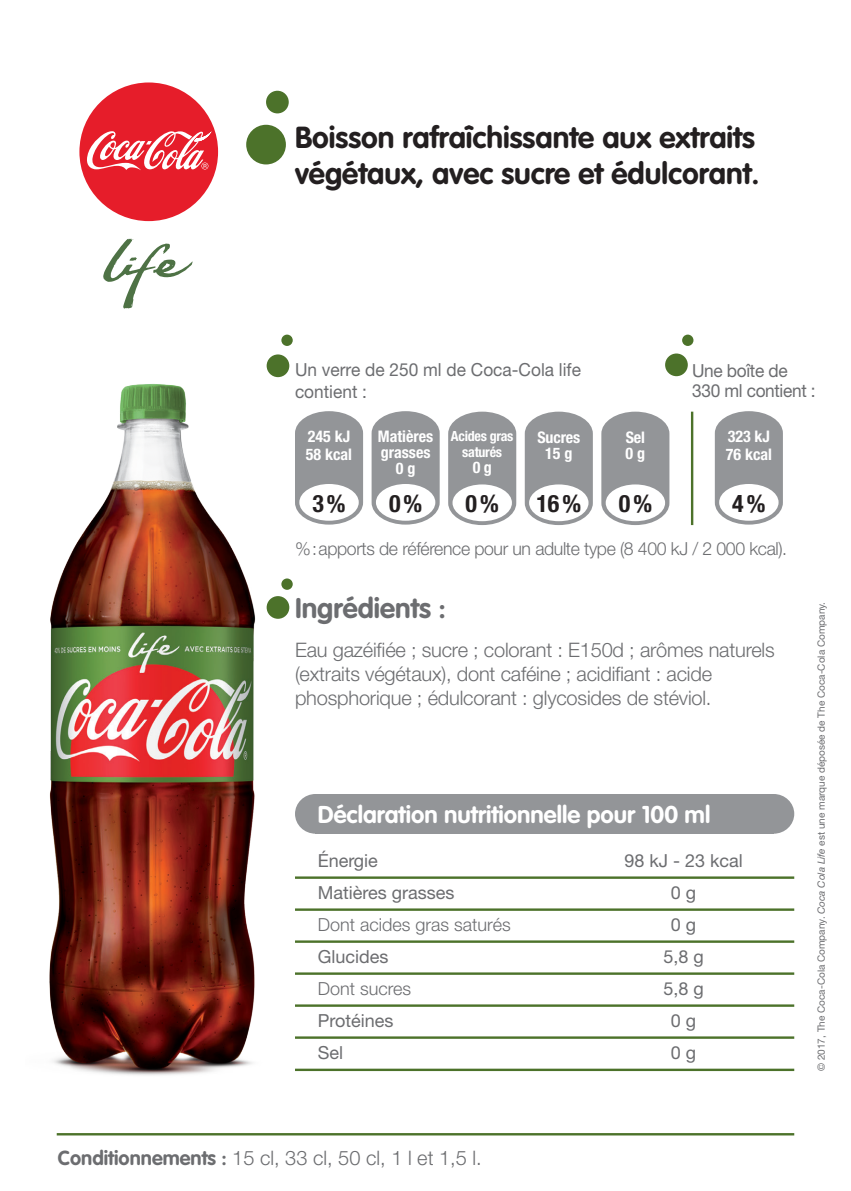
<style>
.page{position:relative;width:851px;height:1191px;background:#fff}
.page>*{position:absolute;margin:0;border:0;box-sizing:border-box;transform-origin:0 0}
.t1{font:700 30px/36px "VAG Rounded";color:#231f20}
.t2{font:700 28px "VAG Rounded";color:#6c6d70}
.t3{font:700 24px "VAG Rounded";color:#fff}
.t4{font:700 condensed 24px "Helvetica Neue";color:#231f20}
.t5{font:300 20px/24px "Helvetica Neue";letter-spacing:-.01em;color:#6c6d70}
.t6{font:18px "Helvetica Neue";color:#6c6d70}
.t7{font:300 18px "Helvetica Neue";letter-spacing:-.02em;color:#6c6d70}
.t8{font:18px/21.6px "Helvetica Neue";color:#6c6d70;scale:.96 1}
.t9{font:300 18px "Helvetica Neue";color:#6c6d70}
.t10{font:18px/20px "Helvetica Neue";letter-spacing:-.02em;color:#6c6d70;scale:.96 1}
.t11{font:700 condensed 16px "Helvetica Neue";color:#fff}
.t12{font:700 condensed 14px "Helvetica Neue";letter-spacing:-.02em;color:#fff}
.t13{font:10px "Helvetica Neue";color:#6c6d70}
.s1{font-family:"VAG Rounded";font-weight:700}
.s2{font-style:italic}
</style>
<div class="page">
<img style="left:49px;top:384px;width:207px;height:691px">
<svg style="left:295px;top:411px;width:68px;height:113px;background:#9ea0a2"></svg>
<div style="left:299px;top:484px;width:60px;height:37px;background:#fff;border-radius:50%"></div>
<hr style="left:295px;top:876px;width:499px;height:3px;background:#4c722a">
<hr style="left:295px;top:908px;width:499px;height:3px;background:#4c722a">
<hr style="left:295px;top:940px;width:499px;height:2px;background:#4c722a">
<hr style="left:295px;top:972px;width:499px;height:2px;background:#4c722a">
<hr style="left:295px;top:1004px;width:499px;height:2px;background:#4c722a">
<hr style="left:295px;top:1036px;width:499px;height:2px;background:#4c722a">
<hr style="left:295px;top:1068px;width:499px;height:3px;background:#4c722a">
<div style="left:315px;top:794px;width:458px;height:39px;background:#939598"></div>
<div style="left:295px;top:794px;width:41px;height:39px;background:#939598;border-radius:50%"></div>
<div style="left:753px;top:794px;width:41px;height:39px;background:#939598;border-radius:50%"></div>
<svg style="left:371px;top:411px;width:68px;height:113px;background:#9fa1a3"></svg>
<div style="left:376px;top:484px;width:59px;height:37px;background:#fff;border-radius:50%"></div>
<svg style="left:448px;top:411px;width:68px;height:114px;background:#9fa1a4"></svg>
<div style="left:452px;top:484px;width:60px;height:37px;background:#fff;border-radius:50%"></div>
<svg style="left:524px;top:411px;width:68px;height:114px;background:#a0a2a5"></svg>
<div style="left:529px;top:484px;width:59px;height:37px;background:#fff;border-radius:50%"></div>
<svg style="left:601px;top:411px;width:68px;height:114px;background:#a0a1a4"></svg>
<div style="left:605px;top:484px;width:60px;height:37px;background:#fff;border-radius:50%"></div>
<svg style="left:714px;top:411px;width:68px;height:113px;background:#9fa1a4"></svg>
<div style="left:719px;top:484px;width:59px;height:37px;background:#fff;border-radius:50%"></div>
<hr style="left:690px;top:411px;width:3px;height:114px;background:#4c722a">
<div style="left:246px;top:125px;width:40px;height:39px;background:#4c722a;border-radius:50%"></div>
<div style="left:266px;top:91px;width:23px;height:22px;background:#4c722a;border-radius:50%"></div>
<div style="left:266px;top:596px;width:23px;height:23px;background:#4c722a;border-radius:50%"></div>
<div style="left:665px;top:353px;width:22px;height:23px;background:#4c722a;border-radius:50%"></div>
<div style="left:266px;top:354px;width:23px;height:23px;background:#4c722a;border-radius:50%"></div>
<div style="left:281px;top:334px;width:12px;height:12px;background:#4c722a;border-radius:50%"></div>
<div style="left:281px;top:578px;width:12px;height:12px;background:#4c722a;border-radius:50%"></div>
<div style="left:682px;top:334px;width:11px;height:12px;background:#4c722a;border-radius:50%"></div>
<hr style="left:57px;top:1133px;width:737px;height:2px;background:#4c722a">
<div style="left:79px;top:82px;width:139px;height:139px;background:#e61d2a;border-radius:50%"></div>
<svg style="left:87px;top:131px;width:124px;height:39px"></svg>
<svg style="left:103px;top:238px;width:90px;height:70px"></svg>
<p class="t1" style="left:295px;top:119px;width:466px">Boisson rafraîchissante aux extraits végétaux, avec sucre et édulcorant.</p>
<p class="t8" style="left:295px;top:359px;width:299px">Un verre de 250 ml de Coca-Cola life contient :</p>
<p class="t11" style="left:308px;top:427px;width:44px">245 kJ</p>
<p class="t11" style="left:306px;top:445px;width:48px">58 kcal</p>
<p class="t11" style="left:378px;top:427px;width:57px">Matières</p>
<p class="t11" style="left:380px;top:443px;width:51px">grasses</p>
<p class="t11" style="left:396px;top:459px;width:21px">0 g</p>
<p class="t4" style="left:389px;top:489px;width:35px">0%</p>
<p class="t12" style="left:451px;top:428px;width:64px">Acides gras</p>
<p class="t12" style="left:462px;top:444px;width:41px">saturés</p>
<p class="t11" style="left:472px;top:458px;width:20px">0 g</p>
<p class="t4" style="left:465px;top:489px;width:35px">0%</p>
<p class="t11" style="left:537px;top:427px;width:44px">Sucres</p>
<p class="t11" style="left:545px;top:443px;width:29px">15 g</p>
<p class="t4" style="left:536px;top:489px;width:46px">16%</p>
<p class="t4" style="left:312px;top:489px;width:35px">3%</p>
<p class="t11" style="left:625px;top:427px;width:21px">Sel</p>
<p class="t11" style="left:625px;top:443px;width:21px">0 g</p>
<p class="t4" style="left:618px;top:489px;width:35px">0%</p>
<p class="t10" style="left:692px;top:360px;width:130px">Une boîte de<br>330 ml contient :</p>
<p class="t11" style="left:727px;top:427px;width:44px">323 kJ</p>
<p class="t11" style="left:725px;top:445px;width:48px">76 kcal</p>
<p class="t4" style="left:732px;top:489px;width:35px">4%</p>
<p class="t7" style="left:295px;top:537px;width:493px">%:apports de référence pour un adulte type (8 400 kJ / 2 000 kcal).</p>
<p class="t2" style="left:295px;top:591px;width:152px">Ingrédients :</p>
<p class="t5" style="left:295px;top:637px;width:481px">Eau gazéifiée ; sucre ; colorant : E150d ; arômes naturels (extraits végétaux), dont caféine ; acidifiant : acide phosphorique ; édulcorant : glycosides de stéviol.</p>
<p class="t3" style="left:317px;top:800px;width:394px">Déclaration nutritionnelle pour 100 ml</p>
<p class="t6" style="left:317px;top:849px;width:62px">Énergie</p>
<p class="t6" style="left:317px;top:881px;width:138px">Matières grasses</p>
<p class="t9" style="left:317px;top:913px;width:195px">Dont acides gras saturés</p>
<p class="t6" style="left:317px;top:945px;width:72px">Glucides</p>
<p class="t9" style="left:317px;top:977px;width:95px">Dont sucres</p>
<p class="t6" style="left:317px;top:1009px;width:77px">Protéines</p>
<p class="t6" style="left:317px;top:1041px;width:27px">Sel</p>
<p class="t5" style="left:58px;top:1145px;width:425px"><span class="s1">Conditionnements :</span> 15 cl, 33 cl, 50 cl, 1 l et 1,5 l.</p>
<p class="t6" style="left:624px;top:849px;width:120px">98 kJ - 23 kcal</p>
<p class="t6" style="left:670px;top:881px;width:27px">0 g</p>
<p class="t6" style="left:670px;top:913px;width:27px">0 g</p>
<p class="t6" style="left:663px;top:945px;width:42px">5,8 g</p>
<p class="t6" style="left:663px;top:977px;width:42px">5,8 g</p>
<p class="t6" style="left:670px;top:1009px;width:27px">0 g</p>
<p class="t6" style="left:670px;top:1041px;width:27px">0 g</p>
<p class="t13" style="left:815px;top:1071px;width:471px;rotate:-90deg">© 2017, The Coca-Cola Company. <span class="s2">Coca Cola Life</span> est une marque déposée de The Coca-Cola Company.</p>
</div>
